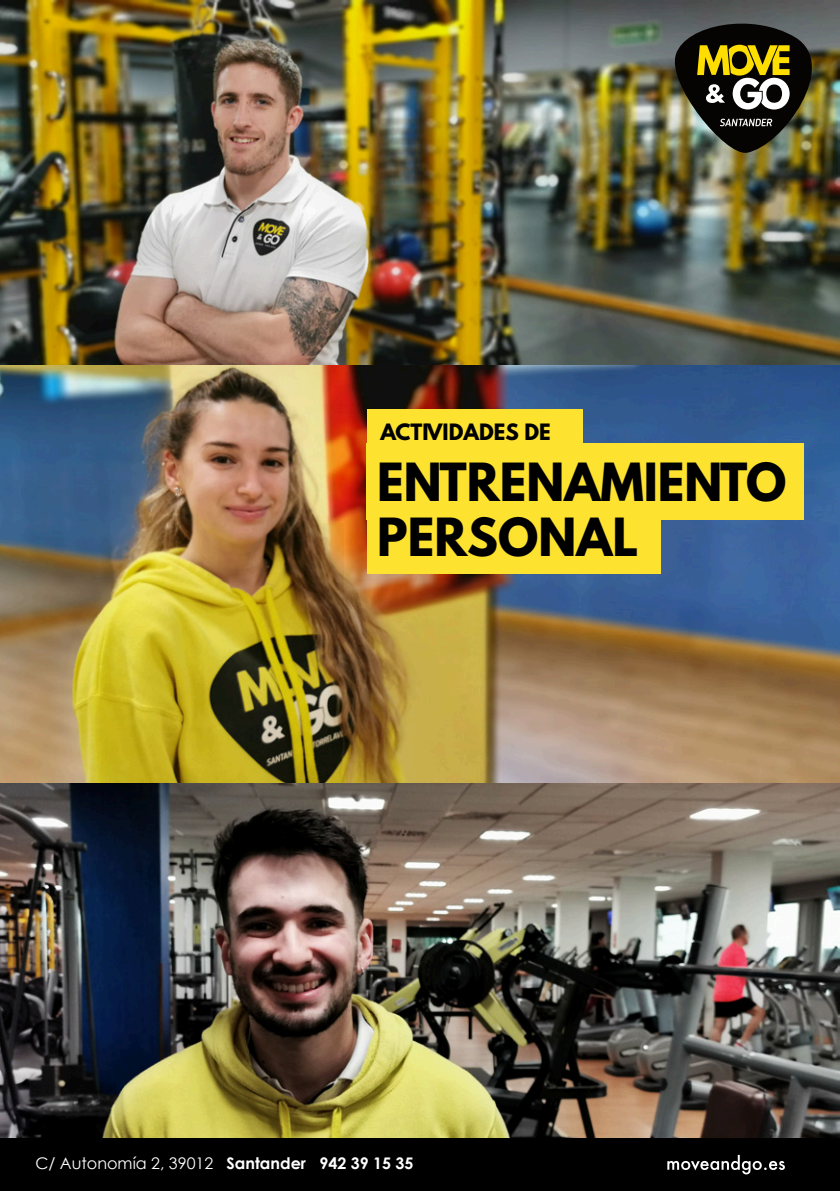
<style>
.page{position:relative;width:840px;height:1191px;background:#fff}
.page>*{position:absolute;margin:0;border:0;box-sizing:border-box;transform-origin:0 0}
.t1{font:700 46.6px/54.8px "League Spartan";color:#000}
.t2{font:700 20px "League Spartan";color:#000}
.t3{font:16px "Century Gothic";color:#fff}
.s1{font-weight:700}
</style>
<div class="page">
<img style="left:0;top:0;width:839px;height:365px">
<img style="left:0;top:782px;width:839px;height:356px">
<img style="left:0;top:365px;width:839px;height:417px">
<div style="left:367px;top:409px;width:215px;height:44px;background:#fde230"></div>
<div style="left:367px;top:443px;width:437px;height:77px;background:#fde230"></div>
<div style="left:367px;top:498px;width:293px;height:76px;background:#fde230"></div>
<div style="left:323px;top:523px;width:21px;height:109px;background:#000;opacity:.04"></div>
<div style="left:0;top:1138px;width:839px;height:53px;background:#000"></div>
<svg style="left:667px;top:1155px;width:117px;height:19px"></svg>
<img style="left:666px;top:12px;width:173px;height:144px">
<p class="t2" style="left:380px;top:416px;width:172px">ACTIVIDADES DE</p>
<h1 class="t1" style="left:377px;top:454px;width:411px">ENTRENAMIENTO<br>PERSONAL</h1>
<p class="t3" style="left:35px;top:1157px;width:379px">C/ Autonomía 2, 39012 <span class="s1">Santander 942 39 15 35</span></p>
</div>
